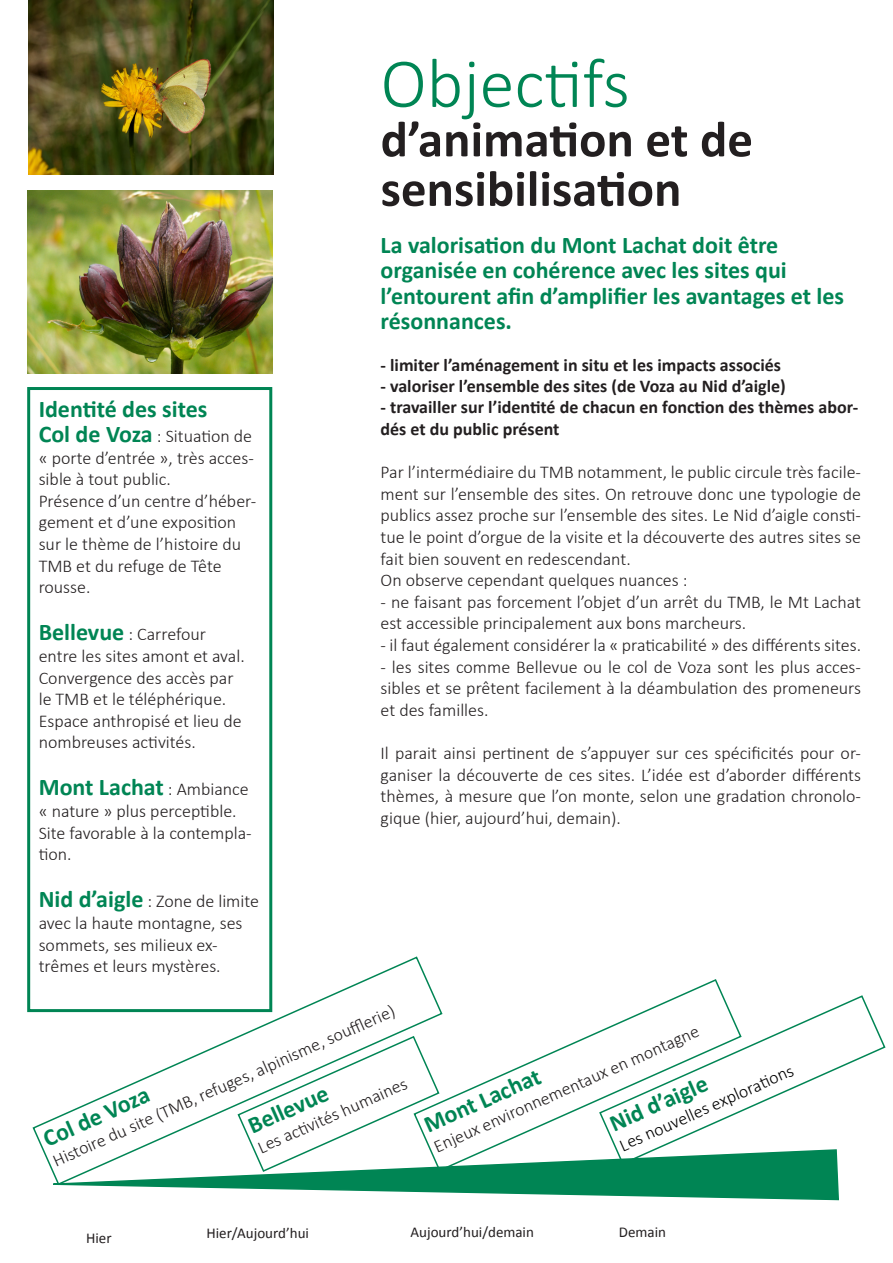
<style>
.page{position:relative;width:893px;height:1263px;background:#fff}
.page>*{position:absolute;margin:0;border:0;box-sizing:border-box;transform-origin:0 0}
.t1{font:300 70.5px "Calibri";color:#008554}
.t2{font:700 51px/49.5px "Calibri";color:#231f20}
.t3{font:700 24px/25.5px "Calibri";color:#008554}
.t4{font:300 18px/21.6px "Calibri";color:#231f20}
.t5{font:700 18px/21.6px "Calibri";color:#231f20}
.t6{font:300 18px "Calibri";color:#000}
.t7{font:15px "Calibri";color:#231f20}
.s1{font-weight:700;font-size:24px;color:#008554}
.s2{font-weight:300;font-size:18px;color:#231f20}
.s3{color:#fff}
</style>
<div class="page">
<div style="left:27px;top:387px;width:245px;height:625px;border:3px solid #008554"></div>
<svg style="left:32px;top:955px;width:395px;height:80px"></svg>
<svg style="left:32px;top:1035px;width:807px;height:166px"></svg>
<svg style="left:413px;top:978px;width:330px;height:194px"></svg>
<svg style="left:598px;top:994px;width:288px;height:172px"></svg>
<img style="left:28px;top:0;width:245px;height:175px">
<img style="left:28px;top:191px;width:244px;height:182px">
<p class="t3" style="left:39px;top:396px;width:170px">Identité des sites</p>
<p class="t4" style="left:39px;top:425px;width:217px;text-align:justify"><span class="s1">Col de Voza</span> : Situation de « porte d’entrée », très acces&shy;sible à tout public.</p>
<p class="t4" style="left:39px;top:490px;width:219px">Présence d’un centre d’héber&shy;gement et d’une exposition sur le thème de l’histoire du<br>TMB et du refuge de Tête rousse.</p>
<p class="t4" style="left:39px;top:623px;width:208px"><span class="s1">Bellevue</span> : Carrefour entre les sites amont et aval.<br>Convergence des accès par le TMB et le téléphérique.<br>Espace anthropisé et lieu de nombreuses activités.</p>
<p class="t3" style="left:39px;top:775px;width:212px">Mont Lachat <span class="s2">: Ambiance</span></p>
<p class="t4" style="left:39px;top:800px;width:214px">« nature » plus perceptible.<br>Site favorable à la contempla&shy;tion.</p>
<p class="t4" style="left:39px;top:890px;width:222px"><span class="s1">Nid d’aigle</span> : Zone de limite avec la haute montagne, ses sommets, ses milieux ex&shy;trêmes et leurs mystères.</p>
<p class="t1" style="left:381px;top:40px;width:251px">Objectifs</p>
<p class="t2" style="left:381px;top:115px;width:374px">d’animation et de sensibilisation</p>
<p class="t3" style="left:381px;top:232px;width:465px">La valorisation du Mont Lachat doit être organisée en cohérence avec les sites qui l’entourent afin d’amplifier les avantages et les résonnances.</p>
<p class="t5" style="left:381px;top:355px;width:402px">- limiter l’aménagement in situ et les impacts associés</p>
<p class="t5" style="left:381px;top:376px;width:407px">- valoriser l’ensemble des sites (de Voza au Nid d’aigle)</p>
<p class="t5" style="left:381px;top:397px;width:479px">- travailler sur l’identité de chacun en fonction des thèmes abor&shy;dés et du public présent</p>
<p class="t4" style="left:381px;top:461px;width:482px;text-align:justify">Par l’intermédiaire du TMB notamment, le public circule très facile&shy;ment sur l’ensemble des sites. On retrouve donc une typologie de publics assez proche sur l’ensemble des sites. Le Nid d’aigle consti&shy;tue le point d’orgue de la visite et la découverte des autres sites se fait bien souvent en redescendant.</p>
<p class="t4" style="left:381px;top:569px;width:309px">On observe cependant quelques nuances :</p>
<p class="t4" style="left:381px;top:591px;width:482px">- ne faisant pas forcement l’objet d’un arrêt du TMB, le Mt Lachat est accessible principalement aux bons marcheurs.</p>
<p class="t4" style="left:381px;top:634px;width:482px">- il faut également considérer la « praticabilité » des différents sites.</p>
<p class="t4" style="left:381px;top:656px;width:482px;text-align:justify">- les sites comme Bellevue ou le col de Voza sont les plus acces&shy;sibles et se prêtent facilement à la déambulation des promeneurs et des familles.</p>
<p class="t4" style="left:381px;top:742px;width:482px;text-align:justify">Il parait ainsi pertinent de s’appuyer sur ces spécificités pour or&shy;ganiser la découverte de ces sites. L’idée est d’aborder différents thèmes, à mesure que l’on monte, selon une gradation chronolo&shy;gique (hier, aujourd’hui, demain).</p>
<p class="t4" style="left:49px;top:1151px;width:374px;rotate:-24deg">Histoire du site (TMB, refuges, alpinisme, souffl erie)</p>
<p class="t4" style="left:430px;top:1137px;width:299px;rotate:-24deg">Enjeux environnementaux en montagne<span class="s3">e</span></p>
<p class="t6" style="left:616px;top:1136px;width:190px;rotate:-24deg">Les nouvelles explorati ons</p>
<p class="t4" style="left:254px;top:1138px;width:163px;rotate:-24deg">Les acti vités humaines</p>
<p class="t3" style="left:420px;top:1114px;width:127px;rotate:-24deg">Mont Lachat</p>
<p class="t3" style="left:606px;top:1113px;width:106px;rotate:-24deg">Nid d’aigle</p>
<p class="t3" style="left:244px;top:1115px;width:87px;rotate:-24deg">Bellevue</p>
<p class="t3" style="left:39px;top:1128px;width:116px;rotate:-24deg">Col de Voza</p>
<p class="t7" style="left:86px;top:1228px;width:27px">Hier</p>
<p class="t7" style="left:206px;top:1223px;width:104px">Hier/Aujourd’hui</p>
<p class="t7" style="left:411px;top:1222px;width:125px">Aujourd’hui/demain</p>
<p class="t7" style="left:619px;top:1222px;width:49px">Demain</p>
</div>
